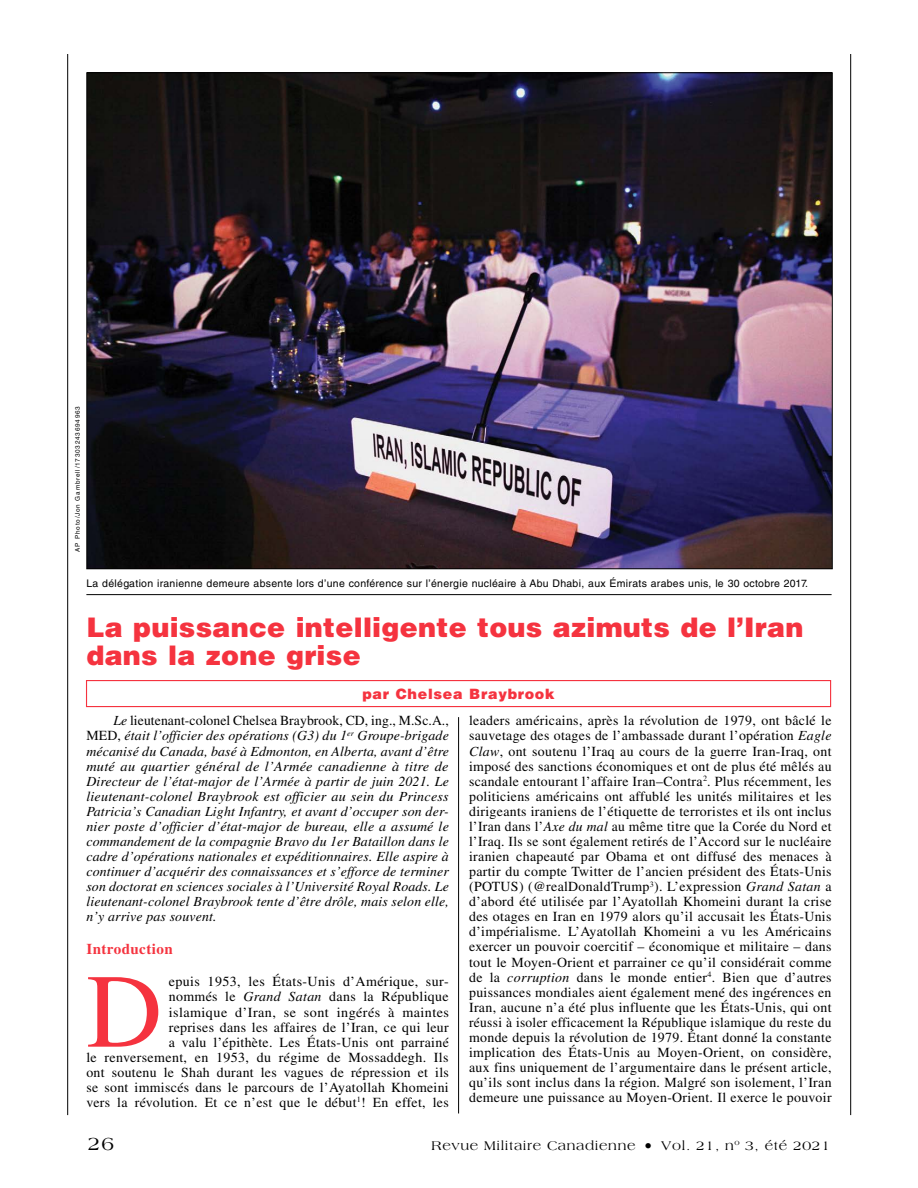
<style>
.page{position:relative;width:918px;height:1188px;background:#fff}
.page>*{position:absolute;margin:0;border:0;box-sizing:border-box;transform-origin:0 0}
.t1{font:105px "Times LT Std";color:#f5333f}
.t2{font:900 27px/28.5px "Helvetica LT Std";letter-spacing:.01em;color:#f5333f}
.t3{font:19.5px "Americana Std";color:#000}
.t4{font:700 15px "Times LT Std";letter-spacing:.03em;color:#f5333f}
.t5{font:900 14.25px "Helvetica LT Std";letter-spacing:.05em;color:#f5333f}
.t6{font:13.8px/15px "Times LT Std";letter-spacing:.025em;color:#000;text-align:right}
.t7{font:italic 13.8px/15px "Times LT Std";letter-spacing:.01em;color:#000;text-align:justify}
.t8{font:13.5px "Americana Std";letter-spacing:.05em;color:#000}
.t9{font:10.5px "Helvetica LT Std";letter-spacing:.03em;color:#000}
.t10{font:6.3px "Helvetica LT Std";letter-spacing:.125em;color:#000}
.s1{font-style:normal}
.s2{font-style:italic}
.s3{font-size:16.5px}
</style>
<div class="page">
<hr style="left:850px;top:54px;width:1px;height:1061px;background:#000">
<hr style="left:67px;top:54px;width:1px;height:1061px;background:#000">
<hr style="left:458px;top:717px;width:1px;height:396px;background:#000">
<div style="left:86px;top:680px;width:745px;height:27px;border:1px solid #f5333f"></div>
<img style="left:88px;top:74px;width:743px;height:493px">
<hr style="left:86px;top:594px;width:746px;height:1px;background:#000">
<p class="t10" style="left:74px;top:552px;width:147px;rotate:-90deg">AP Photo/Jon Gambrell/17303243694963</p>
<p class="t9" style="left:86px;top:578px;width:723px">La délégation iranienne demeure absente lors d’une conférence sur l’énergie nucléaire à Abu Dhabi, aux Émirats arabes unis, le 30 octobre 2017.</p>
<h2 class="t2" style="left:86px;top:612px;width:719px">La puissance intelligente tous azimuts de l’Iran dans la zone grise</h2>
<p class="t5" style="left:362px;top:684px;width:194px">par Chelsea Braybrook</p>
<p class="t7" style="left:86px;top:713px;width:364px;text-indent:27px">Le <span class="s1">lieutenant-colonel Chelsea Braybrook, CD, ing., M.Sc.A., MED,</span> était l’officier des opérations (G3) du 1<sup>er</sup> Groupe-brigade mécanisé du Canada, basé à Edmonton, en Alberta, avant d’être muté au quartier général de l’Armée canadienne à titre de Directeur de l’état-major de l’Armée à partir de juin 2021. Le lieutenant-colonel Braybrook est officier au sein du Princess Patricia’s Canadian Light Infantry, et avant d’occuper son der&shy;nier poste d’officier d’état-major de bureau, elle a assumé le commandement de la compagnie Bravo du 1er Bataillon dans le cadre d’opérations nationales et expéditionnaires. Elle aspire à continuer d’acquérir des connaissances et s’efforce de terminer son doctorat en sciences sociales à l’Université Royal Roads. Le lieutenant-colonel Braybrook tente d’être drôle, mais selon elle, n’y arrive pas souvent.</p>
<p class="t4" style="left:86px;top:940px;width:88px">Introduction</p>
<h1 class="t1" style="left:86px;top:952px;width:77px">D</h1>
<p class="t6" style="left:86px;top:974px;width:364px">epuis 1953, les États-Unis d’Amérique, sur-<br>nommés le <span class="s2">Grand Satan</span> dans la République<br>islamique d’Iran, se sont ingérés à maintes<br>reprises dans les affaires de l’Iran, ce qui leur<br>a valu l’épithète. Les États-Unis ont parrainé<br>le renversement, en 1953, du régime de Mossaddegh. Ils ont soutenu le Shah durant les vagues de répression et ils se sont immiscés dans le parcours de l’Ayatollah Khomeini vers la révolution. Et ce n’est que le début<sup>1</sup>! En effet, les</p>
<p class="t6" style="left:469px;top:713px;width:364px;text-align:justify">leaders américains, après la révolution de 1979, ont bâclé le sauvetage des otages de l’ambassade durant l’opération <span class="s2">Eagle Claw</span>, ont soutenu l’Iraq au cours de la guerre Iran-Iraq, ont imposé des sanctions économiques et ont de plus été mêlés au scandale entourant l’affaire Iran–Contra<sup>2</sup>. Plus récemment, les politiciens américains ont affublé les unités militaires et les dirigeants iraniens de l’étiquette de terroristes et ils ont inclus l’Iran dans l’<span class="s2">Axe du mal</span> au même titre que la Corée du Nord et l’Iraq. Ils se sont également retirés de l’Accord sur le nucléaire iranien chapeauté par Obama et ont diffusé des menaces à partir du compte Twitter de l’ancien président des États-Unis (POTUS) (@realDonaldTrump<sup>3</sup>). L’expression <span class="s2">Grand Satan</span> a d’abord été utilisée par l’Ayatollah Khomeini durant la crise des otages en Iran en 1979 alors qu’il accusait les États-Unis d’impérialisme. L’Ayatollah Khomeini a vu les Américains exercer un pouvoir coercitif – économique et militaire – dans tout le Moyen-Orient et parrainer ce qu’il considérait comme de la <span class="s2">corruption</span> dans le monde entier<sup>4</sup>. Bien que d’autres puissances mondiales aient également mené des ingérences en Iran, aucune n’a été plus influente que les États-Unis, qui ont réussi à isoler efficacement la République islamique du reste du monde depuis la révolution de 1979. Étant donné la constante implication des États-Unis au Moyen-Orient, on considère, aux fins uniquement de l’argumentaire dans le présent article, qu’ils sont inclus dans la région. Malgré son isolement, l’Iran demeure une puissance au Moyen-Orient. Il exerce le pouvoir</p>
<h3 class="t3" style="left:88px;top:1132px;width:28px">26</h3>
<p class="t8" style="left:431px;top:1138px;width:400px">Revue Militaire Canadienne <span class="s3">•</span> Vol. 21, n<sup>o</sup> 3, été 2021</p>
</div>
